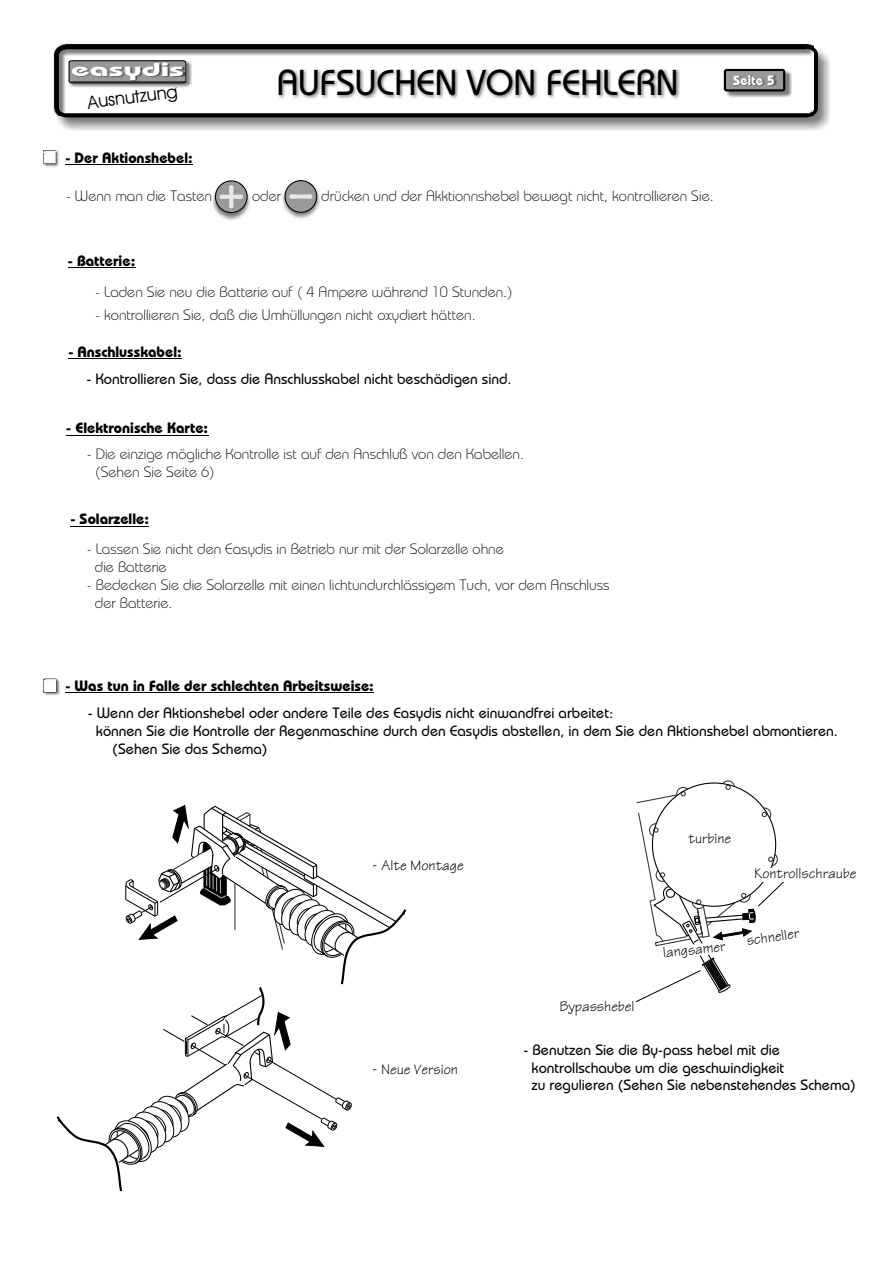
<style>
.page{position:relative;width:894px;height:1263px;background:#fff}
.page>*{position:absolute;margin:0;border:0;box-sizing:border-box;transform-origin:0 0}
.t1{font:36px "Bauhaus Md BT";color:#000}
.t2{font:700 18.75px "Bauhaus Md BT";color:#fff;scale:1.8 1}
.t3{font:17.85px "Avant Garde Bk BT";color:#000}
.t4{font:15px/18px "Bauhaus Lt BT";color:#000}
.t5{font:15px/18px "Bauhaus Md BT";color:#000}
.t6{font:700 15px "Bauhaus Md BT";color:#000}
.t7{font:14.85px "Technical";color:#000}
.t8{font:700 13.5px "Bauhaus Md BT";color:#fff}
</style>
<div class="page">
<hr style="left:65px;top:164px;width:128px;height:1px;background:#000">
<hr style="left:68px;top:359px;width:114px;height:1px;background:#000">
<hr style="left:66px;top:435px;width:142px;height:1px;background:#000">
<hr style="left:70px;top:526px;width:79px;height:1px;background:#000">
<hr style="left:65px;top:692px;width:309px;height:1px;background:#000">
<svg style="left:635px;top:780px;width:149px;height:222px"></svg>
<img style="left:43px;top:151px;width:17px;height:16px">
<img style="left:43px;top:679px;width:17px;height:17px">
<hr style="left:68px;top:268px;width:67px;height:1px;background:#000">
<svg style="left:56px;top:805px;width:351px;height:387px"></svg>
<img style="left:58px;top:50px;width:772px;height:80px">
<svg style="left:56px;top:43px;width:764px;height:77px;background:#464646"></svg>
<img style="left:53px;top:44px;width:760px;height:71px">
<svg style="left:53px;top:43px;width:757px;height:69px"></svg>
<img style="left:282px;top:182px;width:38px;height:37px">
<div style="left:285px;top:180px;width:32px;height:33px;background:#999;border:1px solid #000;border-radius:50%"></div>
<svg style="left:289px;top:194px;width:24px;height:5px"></svg>
<img style="left:213px;top:187px;width:37px;height:33px">
<svg style="left:215px;top:180px;width:33px;height:33px"></svg>
<svg style="left:220px;top:185px;width:23px;height:23px"></svg>
<img style="left:276px;top:70px;width:404px;height:30px">
<img style="left:70px;top:61px;width:121px;height:27px">
<svg style="left:68px;top:60px;width:119px;height:24px"></svg>
<img style="left:72px;top:63px;width:113px;height:19px">
<img style="left:726px;top:71px;width:65px;height:26px">
<div style="left:724px;top:69px;width:61px;height:23px;background:#999;border:2px solid #000;border-radius:2px"></div>
<img style="left:734px;top:76px;width:42px;height:11px">
<div style="left:751px;top:868px;width:91px;height:13px;background:#fff"></div>
<p class="t2" style="left:71px;top:62px;width:64px">easydis</p>
<p class="t3" style="left:87px;top:95px;width:92px;rotate:-7deg">Ausnutzung</p>
<p class="t6" style="left:65px;top:151px;width:129px">- Der Aktionshebel:</p>
<h1 class="t1" style="left:277px;top:67px;width:403px">AUFSUCHEN VON FEHLERN</h1>
<p class="t4" style="left:66px;top:188px;width:148px">- Wenn man die Tasten</p>
<p class="t4" style="left:252px;top:188px;width:31px">oder</p>
<p class="t4" style="left:321px;top:188px;width:394px">drücken und der Akktionnshebel bewegt nicht, kontrollieren Sie.</p>
<p class="t6" style="left:68px;top:255px;width:69px">- Batterie:</p>
<p class="t4" style="left:95px;top:284px;width:419px">- Laden Sie neu die Batterie auf ( 4 Ampere während 10 Stunden.)</p>
<p class="t4" style="left:95px;top:308px;width:382px">- kontrollieren Sie, daß die Umhüllungen nicht oxydiert hätten.</p>
<p class="t6" style="left:68px;top:346px;width:115px">- Anschlusskabel:</p>
<p class="t5" style="left:86px;top:371px;width:427px">- Kontrollieren Sie, dass die Anschlusskabel nicht beschädigen sind.</p>
<p class="t6" style="left:66px;top:422px;width:143px">- Elektronische Karte:</p>
<p class="t4" style="left:95px;top:447px;width:431px;text-indent:-8px">- Die einzige mögliche Kontrolle ist auf den Anschluß von den Kabellen. (Sehen Sie Seite 6)</p>
<p class="t6" style="left:70px;top:513px;width:80px">- Solarzelle:</p>
<p class="t4" style="left:95px;top:541px;width:411px;text-indent:-8px">- Lassen Sie nicht den Easydis in Betrieb nur mit der Solarzelle ohne die Batterie</p>
<p class="t4" style="left:95px;top:577px;width:516px;text-indent:-8px">- Bedecken Sie die Solarzelle mit einen lichtundurchlässigem Tuch, vor dem Anschluss der Batterie.</p>
<p class="t8" style="left:733px;top:75px;width:43px">Seite 5</p>
<p class="t6" style="left:65px;top:679px;width:310px">- Was tun in Falle der schlechten Arbeitsweise:</p>
<p class="t5" style="left:88px;top:705px;width:527px">- Wenn der Aktionshebel oder andere Teile des Easydis nicht einwandfrei arbeitet:</p>
<p class="t5" style="left:96px;top:723px;width:744px">können Sie die Kontrolle der Regenmaschine durch den Easydis abstellen, in dem Sie den Aktionshebel abmontieren.</p>
<p class="t5" style="left:112px;top:741px;width:157px">(Sehen Sie das Schema)</p>
<p class="t7" style="left:372px;top:860px;width:93px">- Alte Montage</p>
<p class="t7" style="left:372px;top:1063px;width:87px">- Neue Version</p>
<p class="t7" style="left:559px;top:1001px;width:77px">Bypasshebel</p>
<p class="t7" style="left:689px;top:832px;width:44px">turbine</p>
<p class="t7" style="left:754px;top:868px;width:104px">Kontrollschraube</p>
<p class="t7" style="left:663px;top:947px;width:64px;rotate:-6deg">langsamer</p>
<p class="t7" style="left:746px;top:935px;width:54px;rotate:-8deg">schneller</p>
<p class="t5" style="left:532px;top:1042px;width:326px;text-indent:-8px">- Benutzen Sie die By-pass hebel mit die kontrollschaube um die geschwindigkeit<br>zu regulieren (Sehen Sie nebenstehendes Schema)</p>
</div>
